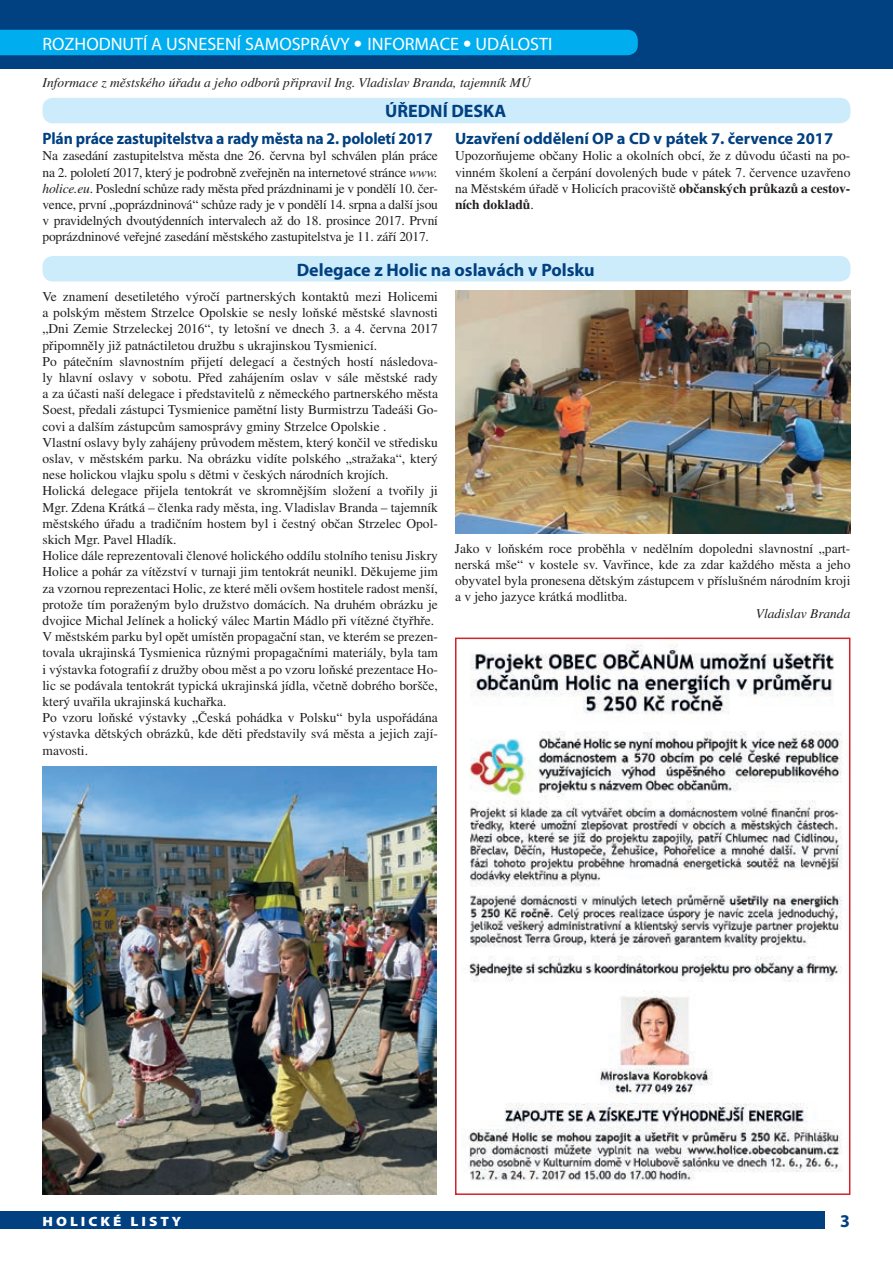
<style>
.page{position:relative;width:893px;height:1263px;background:#fff}
.page>*{position:absolute;margin:0;border:0;box-sizing:border-box;transform-origin:0 0}
.t1{font:18px "Myriad Pro";color:#fff}
.t2{font:700 18px "Myriad Pro";color:#014081}
.t3{font:700 16.5px "Myriad Pro";letter-spacing:-.01em;color:#014081;scale:.95 1}
.t4{font:700 16.5px "Myriad Pro";letter-spacing:-.01em;color:#014081}
.t5{font:13.5px/16.2px "Times CE";color:#231f20;text-align:justify}
.t6{font:italic 13.5px "Times CE";color:#231f20}
.t7{font:900 13.5px "Myriad Pro";letter-spacing:.2em;color:#fff;scale:1.11 1}
.s1{font-family:"Frutiger CE";font-weight:300}
.s2{font-style:italic}
.s3{font-weight:700}
</style>
<div class="page">
<div style="left:0;top:1212px;width:825px;height:17px;background:#014081"></div>
<div style="left:0;top:0;width:893px;height:68px;background:#014081"></div>
<div style="left:0;top:30px;width:638px;height:25px;background:#00aeef"></div>
<div style="left:43px;top:98px;width:807px;height:25px;background:#ccecfb;border-radius:10px"></div>
<div style="left:43px;top:256px;width:807px;height:25px;background:#ccecfb;border-radius:10px"></div>
<img style="left:455px;top:291px;width:395px;height:243px">
<img style="left:43px;top:766px;width:394px;height:429px">
<img style="left:468px;top:644px;width:374px;height:537px">
<div style="left:455px;top:638px;width:395px;height:557px;border:2px solid #d1232a"></div>
<h1 class="t1" style="left:43px;top:32px;width:511px">ROZHODNUTÍ A USNESENÍ SAMOSPRÁVY <span class="s1">•</span> INFORMACE <span class="s1">•</span> UDÁLOSTI</h1>
<p class="t6" style="left:43px;top:75px;width:490px">Informace z městského úřadu a jeho odborů připravil Ing. Vladislav Branda, tajemník MÚ</p>
<h1 class="t2" style="left:385px;top:100px;width:123px">ÚŘEDNÍ DESKA</h1>
<p class="t3" style="left:43px;top:128px;width:412px">Plán práce zastupitelstva a rady města na 2. pololetí 2017</p>
<p class="t5" style="left:43px;top:148px;width:397px">Na zasedání zastupitelstva města dne 26. června byl schválen plán práce na 2. pololetí 2017, který je podrobně zveřejněn na internetové stránce <span class="s2">www. holice.eu</span>. Poslední schůze rady města před prázdninami je v pondělí 10. čer&shy;vence, první „poprázdninová“ schůze rady je v pondělí 14. srpna a další jsou v pravidelných dvoutýdenních intervalech až do 18. prosince 2017. První poprázdninové veřejné zasedání městského zastupitelstva je 11. září 2017.</p>
<p class="t4" style="left:455px;top:128px;width:380px">Uzavření oddělení OP a CD v pátek 7. července 2017</p>
<p class="t5" style="left:455px;top:148px;width:397px">Upozorňujeme občany Holic a okolních obcí, že z důvodu účasti na po&shy;vinném školení a čerpání dovolených bude v pátek 7. července uzavřeno na Městském úřadě v Holicích pracoviště <span class="s3">občanských průkazů a cestov&shy;ních dokladů</span>.</p>
<h1 class="t2" style="left:297px;top:258px;width:299px">Delegace z Holic na oslavách v Polsku</h1>
<p class="t5" style="left:43px;top:288px;width:397px;text-align:left">Ve znamení desetiletého výročí partnerských kontaktů mezi Holicemi a polským městem Strzelce Opolskie se nesly loňské městské slavnosti „Dni Zemie Strzeleckej 2016“, ty letošní ve dnech 3. a 4. června 2017 připomněly již patnáctiletou družbu s ukrajinskou Tysmienicí.<br>Po pátečním slavnostním přijetí delegací a čestných hostí následova&shy;ly hlavní oslavy v sobotu. Před zahájením oslav v sále městské rady a za účasti naší delegace i představitelů z německého partnerského města Soest, předali zástupci Tysmienice pamětní listy Burmistrzu Tadeáši Go&shy;covi a dalším zástupcům samosprávy gminy Strzelce Opolskie .<br>Vlastní oslavy byly zahájeny průvodem městem, který končil ve středisku oslav, v městském parku. Na obrázku vidíte polského „stražaka“, který nese holickou vlajku spolu s dětmi v českých národních krojích.<br>Holická delegace přijela tentokrát ve skromnějším složení a tvořily ji Mgr. Zdena Krátká – členka rady města, ing. Vladislav Branda – tajemník městského úřadu a tradičním hostem byl i čestný občan Strzelec Opol&shy;skich Mgr. Pavel Hladík.<br>Holice dále reprezentovali členové holického oddílu stolního tenisu Jiskry Holice a pohár za vítězství v turnaji jim tentokrát neunikl. Děkujeme jim za vzornou reprezentaci Holic, ze které měli ovšem hostitele radost menší, protože tím poraženým bylo družstvo domácích. Na druhém obrázku je dvojice Michal Jelínek a holický válec Martin Mádlo při vítězné čtyřhře.<br>V městském parku byl opět umístěn propagační stan, ve kterém se prezen&shy;tovala ukrajinská Tysmienica různými propagačními materiály, byla tam i výstavka fotografií z družby obou měst a po vzoru loňské prezentace Ho&shy;lic se podávala tentokrát typická ukrajinská jídla, včetně dobrého boršče, který uvařila ukrajinská kuchařka.<br>Po vzoru loňské výstavky „Česká pohádka v Polsku“ byla uspořádána výstavka dětských obrázků, kde děti představily svá města a jejich zají&shy;mavosti.</p>
<p class="t5" style="left:455px;top:540px;width:397px">Jako v loňském roce proběhla v nedělním dopoledni slavnostní „part&shy;nerská mše“ v kostele sv. Vavřince, kde za zdar každého města a jeho obyvatel byla pronesena dětským zástupcem v příslušném národním kroji a v jeho jazyce krátká modlitba.</p>
<p class="t6" style="left:756px;top:605px;width:96px">Vladislav Branda</p>
<p class="t7" style="left:43px;top:1212px;width:127px">HOLICKÉ LISTY</p>
<h1 class="t2" style="left:840px;top:1209px;width:11px">3</h1>
</div>
